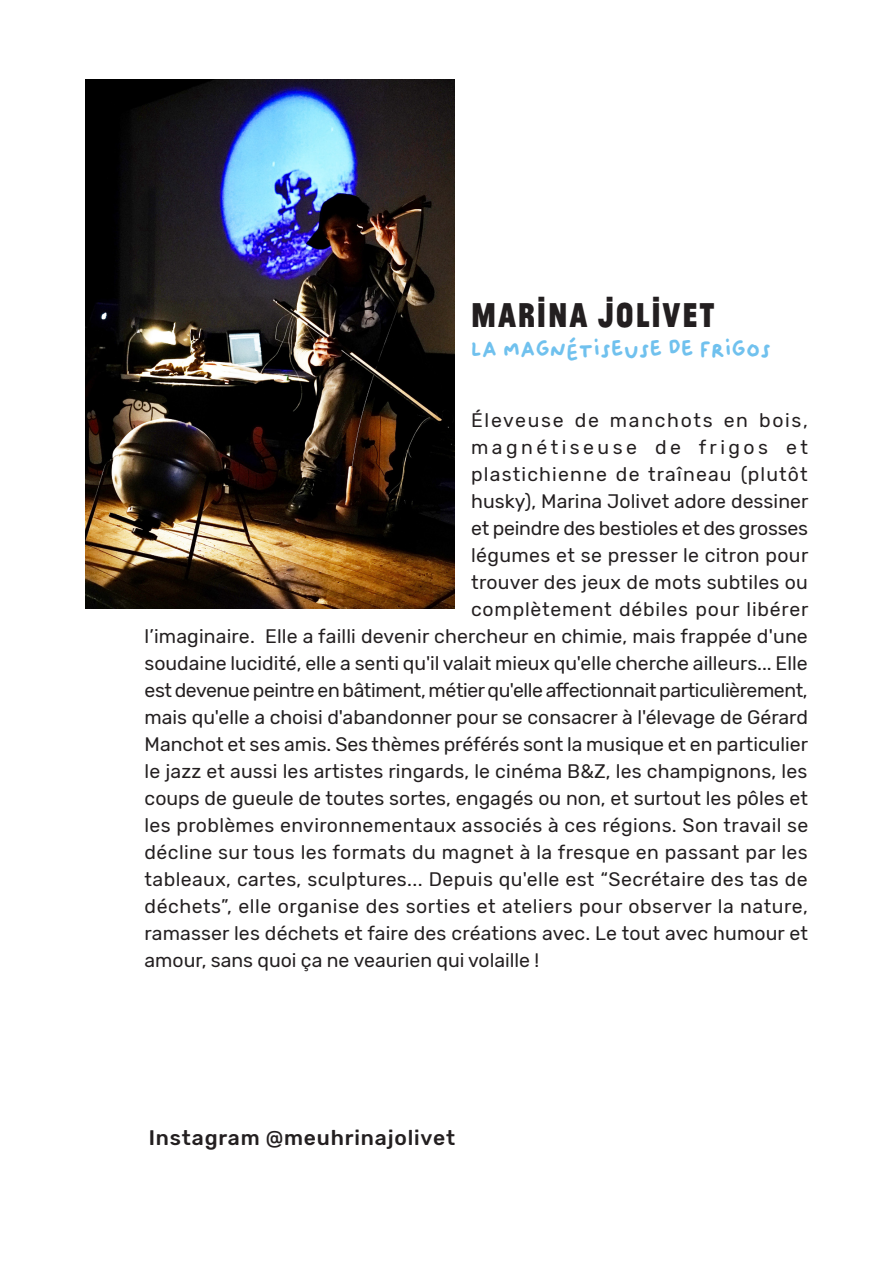
<style>
.page{position:relative;width:893px;height:1263px;background:#fff}
.page>*{position:absolute;margin:0;border:0;box-sizing:border-box;transform-origin:0 0}
.t1{font:700 36px "Jean Luc";letter-spacing:.05em;color:#231f20}
.t2{font:24px "Oliver";color:#70c1ee}
.t3{font:500 21px "Rubik";letter-spacing:.04em;color:#231f20}
.t4{font:19.5px "Rubik";letter-spacing:.01em;color:#231f20}
.t5{font:19.5px "Rubik";letter-spacing:-.02em;color:#231f20}
.t6{font:19.5px "Rubik";letter-spacing:-.01em;color:#231f20}
.t7{font:19.5px "Rubik";letter-spacing:.06em;color:#231f20}
.t8{font:19.5px "Rubik";letter-spacing:.04em;color:#231f20}
.t9{font:19.5px "Rubik";letter-spacing:.085em;color:#231f20}
.t10{font:19.5px "Rubik";letter-spacing:.175em;color:#231f20}
</style>
<div class="page">
<img style="left:85px;top:79px;width:369px;height:529px">
<p class="t1" style="left:471px;top:290px;width:245px">MARINA JOLIVET</p>
<p class="t2" style="left:471px;top:336px;width:302px">La magnétiseuse de frigos</p>
<p class="t9" style="left:471px;top:409px;width:338px">Éleveuse de manchots en bois,</p>
<p class="t10" style="left:471px;top:436px;width:338px">magnétiseuse de frigos et</p>
<p class="t7" style="left:471px;top:463px;width:338px">plastichienne de traîneau (plutôt</p>
<p class="t4" style="left:471px;top:490px;width:339px">husky), Marina Jolivet adore dessiner</p>
<p class="t6" style="left:471px;top:517px;width:338px">et peindre des bestioles et des grosses</p>
<p class="t4" style="left:471px;top:544px;width:339px">légumes et se presser le citron pour</p>
<p class="t4" style="left:471px;top:571px;width:338px">trouver des jeux de mots subtiles ou</p>
<p class="t8" style="left:471px;top:598px;width:339px">complètement débiles pour libérer</p>
<p class="t4" style="left:145px;top:625px;width:665px">l’imaginaire. Elle a failli devenir chercheur en chimie, mais frappée d'une</p>
<p class="t4" style="left:145px;top:652px;width:664px">soudaine lucidité, elle a senti qu'il valait mieux qu'elle cherche ailleurs... Elle</p>
<p class="t5" style="left:145px;top:679px;width:665px">est devenue peintre en bâtiment, métier qu'elle affectionnait particulièrement,</p>
<p class="t4" style="left:145px;top:706px;width:665px">mais qu'elle a choisi d'abandonner pour se consacrer à l'élevage de Gérard</p>
<p class="t4" style="left:145px;top:733px;width:665px">Manchot et ses amis. Ses thèmes préférés sont la musique et en particulier</p>
<p class="t4" style="left:145px;top:760px;width:664px">le jazz et aussi les artistes ringards, le cinéma B&amp;Z, les champignons, les</p>
<p class="t4" style="left:145px;top:787px;width:665px">coups de gueule de toutes sortes, engagés ou non, et surtout les pôles et</p>
<p class="t4" style="left:145px;top:814px;width:665px">les problèmes environnementaux associés à ces régions. Son travail se</p>
<p class="t4" style="left:145px;top:841px;width:665px">décline sur tous les formats du magnet à la fresque en passant par les</p>
<p class="t4" style="left:145px;top:868px;width:664px">tableaux, cartes, sculptures... Depuis qu'elle est “Secrétaire des tas de</p>
<p class="t4" style="left:145px;top:895px;width:665px">déchets”, elle organise des sorties et ateliers pour observer la nature,</p>
<p class="t4" style="left:145px;top:922px;width:665px">ramasser les déchets et faire des créations avec. Le tout avec humour et</p>
<p class="t4" style="left:145px;top:949px;width:396px">amour, sans quoi ça ne veaurien qui volaille !</p>
<p class="t3" style="left:149px;top:1125px;width:308px">Instagram @meuhrinajolivet</p>
</div>
